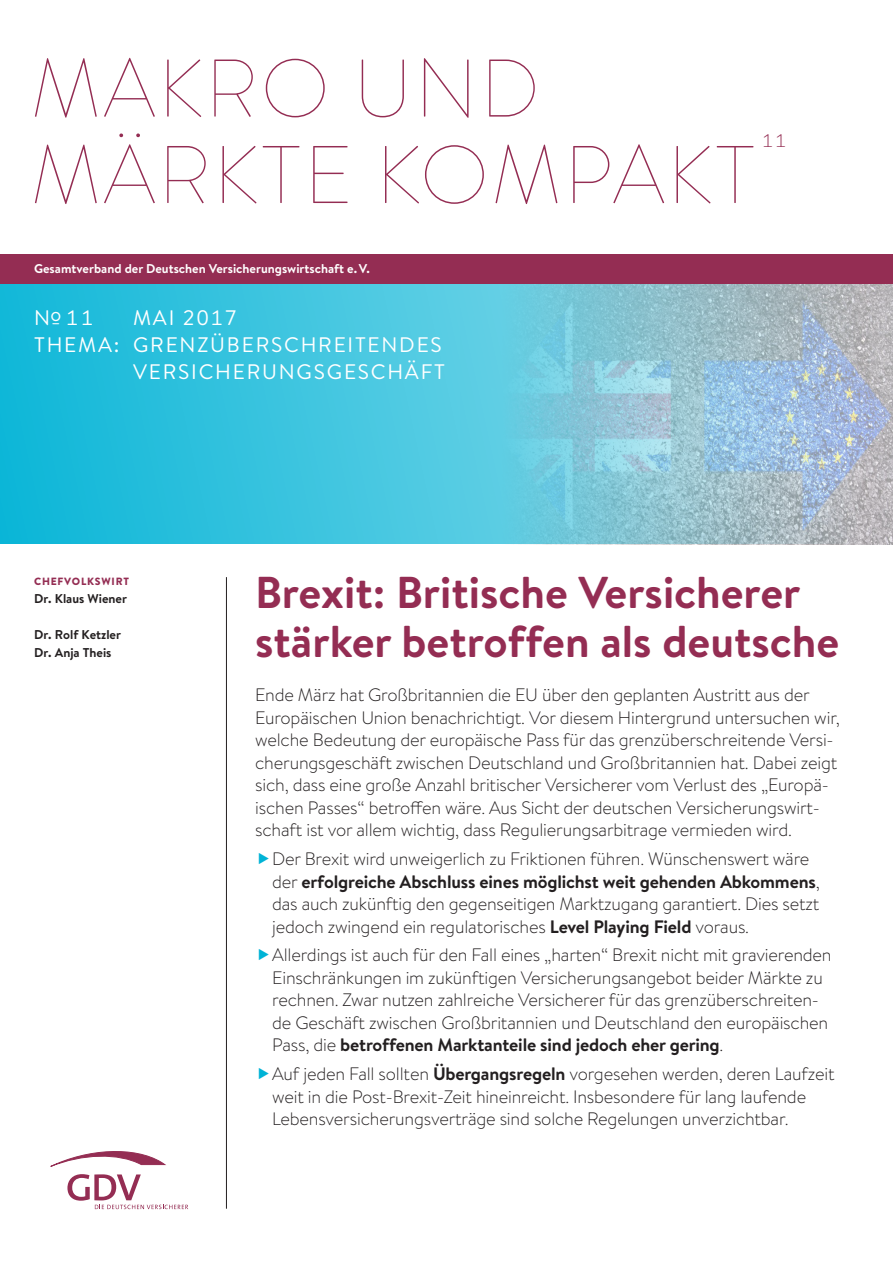
<style>
.page{position:relative;width:893px;height:1263px;background:#fff}
.page>*{position:absolute;margin:0;border:0;box-sizing:border-box;transform-origin:0 0}
.Kopf{font:100 81.45px/86.4px "Brandon Text";letter-spacing:.035em;color:#942d53}
.Headline{font:700 44.55px/48.9px "Brandon Text";color:#942d53}
.No__Thema{font:21px "Brandon Text";letter-spacing:.085em;color:#fff}
.Ausgaben_No{font:300 18.3px "Brandon Text";color:#942d53}
.Vorspann{font:300 18px/22.5px "Brandon Text";letter-spacing:-.01em;color:#231f20}
.Kopf_Unterzeile{font:700 12.75px "Brandon Text";color:#fff}
.BU{font:700 12.75px "Brandon Text";color:#231f20}
.Impressum_Schlagwort{font:900 10.5px "Brandon Text";letter-spacing:.075em;color:#942d53}
.s1{font-size:19.5px}
.s2{font-weight:700}
</style>
<div class="page">
<svg style="left:0;top:284px;width:461px;height:260px;background:#33c1dd"></svg>
<img style="left:461px;top:284px;width:432px;height:260px">
<div style="left:0;top:254px;width:893px;height:30px;background:#942d53"></div>
<svg style="left:50px;top:1151px;width:138px;height:58px"></svg>
<hr style="left:226px;top:577px;width:1px;height:632px;background:#231f20">
<p class="Kopf" style="left:31px;top:42px;width:726px">MAKRO UND<br>MÄRKTE KOMPAKT</p>
<p class="Ausgaben_No" style="left:762px;top:128px;width:26px">11</p>
<p class="Kopf_Unterzeile" style="left:34px;top:260px;width:337px">Gesamtverband der Deutschen Versicherungswirtschaft e.V.</p>
<p class="No__Thema" style="left:34px;top:303px;width:61px">N<sup>o</sup><span class="s1">_</span> 11</p>
<p class="No__Thema" style="left:133px;top:303px;width:105px">MAI 2017</p>
<p class="No__Thema" style="left:34px;top:330px;width:409px">THEMA: GRENZÜBERSCHREITENDES</p>
<p class="No__Thema" style="left:133px;top:357px;width:313px">VERSICHERUNGSGESCHÄFT</p>
<p class="Impressum_Schlagwort" style="left:34px;top:573px;width:96px">CHEFVOLKSWIRT</p>
<p class="BU" style="left:34px;top:589px;width:95px">Dr. Klaus Wiener</p>
<p class="BU" style="left:34px;top:625px;width:89px">Dr. Rolf Ketzler</p>
<p class="BU" style="left:34px;top:643px;width:79px">Dr. Anja Theis</p>
<p class="Headline" style="left:255px;top:568px;width:586px">Brexit: Britische Versicherer stärker betroffen als deutsche</p>
<p class="Vorspann" style="left:255px;top:683px;width:586px">Ende März hat Großbritannien die EU über den geplanten Austritt aus der Europäischen Union benachrichtigt. Vor diesem Hintergrund untersuchen wir, welche Bedeutung der europäische Pass für das grenzüberschreitende Versi&shy;cherungsgeschäft zwischen Deutschland und Großbritannien hat. Dabei zeigt sich, dass eine große Anzahl britischer Versicherer vom Verlust des „Europä&shy;ischen Passes“ betroffen wäre. Aus Sicht der deutschen Versicherungswirt&shy;schaft ist vor allem wichtig, dass Regulierungsarbitrage vermieden wird.</p>
<p class="Vorspann" style="left:272px;top:847px;width:549px">Der Brexit wird unweigerlich zu Friktionen führen. Wünschenswert wäre der <span class="s2">erfolgreiche Abschluss eines möglichst weit gehenden Abkommens</span>, das auch zukünftig den gegenseitigen Marktzugang garantiert. Dies setzt jedoch zwingend ein regulatorisches <span class="s2">Level Playing Field</span> voraus.</p>
<p class="Vorspann" style="left:272px;top:943px;width:561px">Allerdings ist auch für den Fall eines „harten“ Brexit nicht mit gravierenden Einschränkungen im zukünftigen Versicherungsangebot beider Märkte zu rechnen. Zwar nutzen zahlreiche Versicherer für das grenzüberschreiten&shy;de Geschäft zwischen Großbritannien und Deutschland den europäischen Pass, die <span class="s2">betroffenen Marktanteile sind jedoch eher gering</span>.</p>
<p class="Vorspann" style="left:272px;top:1062px;width:564px">Auf jeden Fall sollten <span class="s2">Übergangsregeln</span> vorgesehen werden, deren Laufzeit weit in die Post-Brexit-Zeit hineinreicht. Insbesondere für lang laufende<br>Lebensversicherungsverträge sind solche Regelungen unverzichtbar.</p>
</div>
